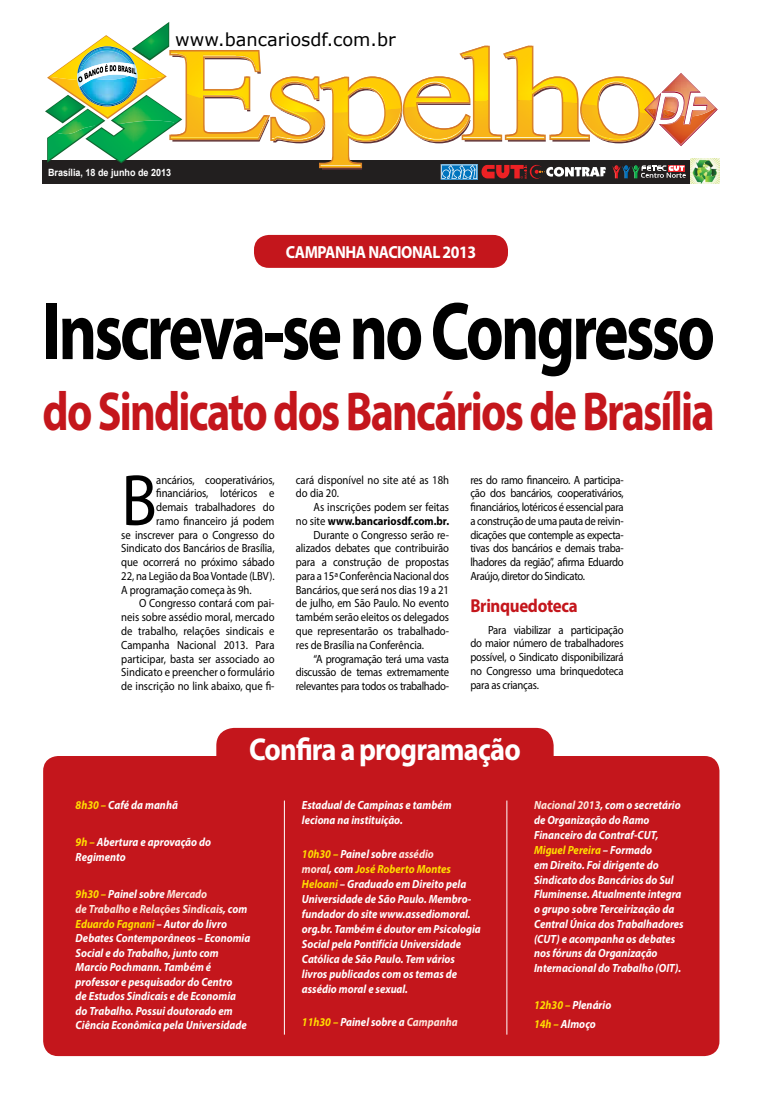
<style>
.page{position:relative;width:762px;height:1099px;background:#fff}
.page>*{position:absolute;margin:0;border:0;box-sizing:border-box;transform-origin:0 0}
.t1{font:700 82.5px "Myriad Pro";letter-spacing:-.045em;color:#000;scale:.8 1}
.t2{font:73.12px "Myriad Pro";color:#000;scale:.9 1}
.t3{font:700 55px "Myriad Pro";letter-spacing:-.04em;color:#c4161c;scale:.8 1}
.t4{font:700 31.62px "Myriad Pro";letter-spacing:-.03em;color:#fff;scale:.9 1}
.t5{font:700 18.75px "Myriad Pro";letter-spacing:-.02em;color:#c4161c;scale:.9 1}
.t6{font:17.75px "Verdana";color:#000}
.t7{font:700 17.5px "Myriad Pro";letter-spacing:-.03em;color:#fff;scale:.9 1}
.t8{font:11.88px/13.8px "Myriad Pro";letter-spacing:-.01em;color:#000;text-align:justify;scale:.9 1}
.t9{font:italic 700 11.88px/15px "Myriad Pro";color:#fff;scale:.9 1}
.t10{font:11.88px "Myriad Pro";letter-spacing:-.03em;color:#000;scale:.9 1}
.t11{font:700 11.88px "Myriad Pro";color:#000;scale:.9 1}
.t12{font:700 10px "Arial";color:#fff;scale:.9 1}
.s1{font-weight:400}
.s2{color:#fd0}
.s3{color:#fee7dc}
</style>
<div class="page">
<div style="left:43px;top:756px;width:676px;height:300px;background:#c4161c;border-radius:15px"></div>
<div style="left:43px;top:160px;width:676px;height:24px;background:#221f1f"></div>
<img style="left:690px;top:159px;width:29px;height:25px">
<svg style="left:45px;top:22px;width:673px;height:159px"></svg>
<div style="left:254px;top:235px;width:254px;height:33px;background:#c4161c;border-radius:15px"></div>
<div style="left:216px;top:728px;width:338px;height:47px;background:#c4161c;border-radius:18px"></div>
<hr style="left:284px;top:800px;width:1px;height:234px;background:#fff">
<hr style="left:506px;top:800px;width:1px;height:234px;background:#fff">
<h3 class="t6" style="left:175px;top:27px;width:222px">www.bancariosdf.com.br</h3>
<p class="t12" style="left:48px;top:166px;width:138px">Brasília, 18 de junho de 2013</p>
<h3 class="t7" style="left:286px;top:241px;width:213px">CAMPANHA NACIONAL 2013</h3>
<h1 class="t1" style="left:43px;top:277px;width:842px">Inscreva-se no Congresso</h1>
<h3 class="t3" style="left:43px;top:376px;width:842px">do Sindicato dos Bancários de Brasília</h3>
<h2 class="t2" style="left:121px;top:455px;width:41px">B</h2>
<p class="t8" style="left:156px;top:472px;width:133px">ancários, cooperativários,</p>
<p class="t8" style="left:156px;top:486px;width:133px">financiários, lotéricos e</p>
<p class="t8" style="left:156px;top:500px;width:133px">demais trabalhadores do</p>
<p class="t8" style="left:156px;top:514px;width:133px">ramo financeiro já podem</p>
<p class="t8" style="left:121px;top:527px;width:172px">se inscrever para o Congresso do</p>
<p class="t8" style="left:121px;top:541px;width:172px">Sindicato dos Bancários de Brasília,</p>
<p class="t8" style="left:121px;top:555px;width:172px">que ocorrerá no próximo sábado</p>
<p class="t8" style="left:121px;top:569px;width:172px">22, na Legião da Boa Vontade (LBV).</p>
<p class="t8" style="left:121px;top:582px;width:146px">A programação começa às 9h.</p>
<p class="t8" style="left:139px;top:596px;width:152px">O Congresso contará com pai-</p>
<p class="t8" style="left:121px;top:610px;width:172px">neis sobre assédio moral, mercado</p>
<p class="t8" style="left:121px;top:624px;width:172px">de trabalho, relações sindicais e</p>
<p class="t8" style="left:121px;top:637px;width:172px">Campanha Nacional 2013. Para</p>
<p class="t8" style="left:121px;top:651px;width:172px">participar, basta ser associado ao</p>
<p class="t8" style="left:121px;top:665px;width:172px">Sindicato e preencher o formulário</p>
<p class="t8" style="left:121px;top:679px;width:172px">de inscrição no link abaixo, que fi-</p>
<p class="t8" style="left:296px;top:472px;width:172px">cará disponível no site até as 18h do dia 20.</p>
<p class="t8" style="left:313px;top:500px;width:152px">As inscrições podem ser feitas</p>
<p class="t11" style="left:296px;top:513px;width:172px"><span class="s1">no site</span> www.bancariosdf.com.br.</p>
<p class="t8" style="left:313px;top:527px;width:152px">Durante o Congresso serão re-</p>
<p class="t8" style="left:296px;top:541px;width:172px">alizados debates que contribuirão</p>
<p class="t8" style="left:296px;top:555px;width:172px">para a construção de propostas</p>
<p class="t8" style="left:296px;top:569px;width:172px">para a 15ª Conferência Nacional dos</p>
<p class="t8" style="left:296px;top:582px;width:172px">Bancários, que será nos dias 19 a 21</p>
<p class="t8" style="left:296px;top:596px;width:172px">de julho, em São Paulo. No evento</p>
<p class="t8" style="left:296px;top:610px;width:172px">também serão eleitos os delegados</p>
<p class="t8" style="left:296px;top:624px;width:172px">que representarão os trabalhado-</p>
<p class="t8" style="left:296px;top:637px;width:144px">res de Brasília na Conferência.</p>
<p class="t10" style="left:313px;top:651px;width:152px">“A programação terá uma vasta</p>
<p class="t10" style="left:296px;top:665px;width:172px">discussão de temas extremamente</p>
<p class="t10" style="left:296px;top:678px;width:172px">relevantes para todos os trabalhado-</p>
<p class="t8" style="left:470px;top:472px;width:172px">res do ramo financeiro. A participa&shy;ção dos bancários, cooperativários, financiários, lotéricos é essencial para a construção de uma pauta de reivin&shy;dicações que contemple as expecta&shy;tivas dos bancários e demais traba&shy;lhadores da região”, afirma Eduardo Araújo, diretor do Sindicato.</p>
<h3 class="t5" style="left:470px;top:594px;width:121px">Brinquedoteca</h3>
<p class="t8" style="left:470px;top:622px;width:172px;text-indent:18px">Para viabilizar a participação do maior número de trabalhadores possível, o Sindicato disponibilizará no Congresso uma brinquedoteca para as crianças.</p>
<h3 class="t4" style="left:249px;top:728px;width:303px">Confira a programação</h3>
<p class="t9" style="left:76px;top:797px;width:115px"><span class="s2">8h30 –</span> Café da manhã</p>
<p class="t9" style="left:76px;top:834px;width:152px"><span class="s2">9h –</span> Abertura e aprovação do<br>Regimento</p>
<p class="t9" style="left:76px;top:886px;width:196px;line-height:14.5px"><span class="s2">9h30 –</span> Painel sobre <span class="s3">Mercado<br>de Trabalho e Relações Sindicais</span>, com<br><span class="s2">Eduardo Fagnani</span> – Autor do livro<br>Debates Contemporâneos – Economia<br>Social e do Trabalho, junto com<br>Marcio Pochmann. Também é professor e pesquisador do Centro<br>de Estudos Sindicais e de Economia do Trabalho. Possui doutorado em<br>Ciência Econômica pela Universidade</p>
<p class="t9" style="left:302px;top:797px;width:168px">Estadual de Campinas e também leciona na instituição.</p>
<p class="t9" style="left:302px;top:845px;width:200px"><span class="s2">10h30 –</span> Painel sobre <span class="s3">assédio<br>moral</span>, com <span class="s2">José Roberto Montes Heloani</span> – Graduado em Direito pela Universidade de São Paulo. Membro&shy;fundador do site www.assediomoral. org.br. Também é doutor em Psicologia Social pela Pontifícia Universidade Católica de São Paulo. Tem vários livros publicados com os temas de assédio moral e sexual.</p>
<p class="t9" style="left:302px;top:1014px;width:174px"><span class="s2">11h30 –</span> Painel sobre a <span class="s3">Campanha</span></p>
<p class="t9" style="left:534px;top:797px;width:168px"><span class="s3">Nacional 2013</span>, com o secretário de Organização do Ramo<br>Financeiro da Contraf-CUT,<br><span class="s2">Miguel Pereira</span> – Formado<br>em Direito. Foi dirigente do<br>Sindicato dos Bancários do Sul<br>Fluminense. Atualmente integra o grupo sobre Terceirização da<br>Central Única dos Trabalhadores (CUT) e acompanha os debates nos fóruns da Organização<br>Internacional do Trabalho (OIT).</p>
<p class="t9" style="left:534px;top:995px;width:87px;line-height:18.5px"><span class="s2">12h30 –</span> Plenário<br><span class="s2">14h –</span> Almoço</p>
</div>
